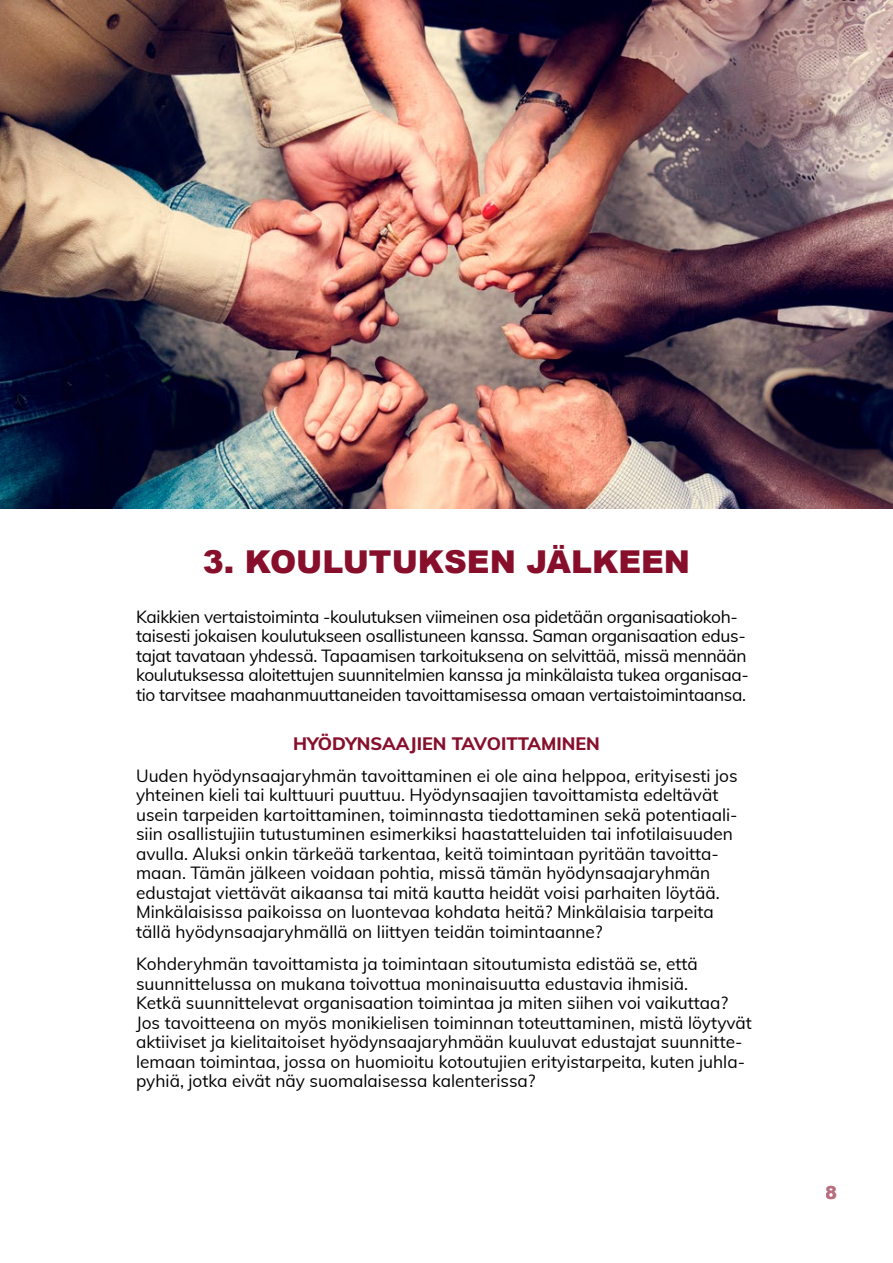
<style>
.page{position:relative;width:893px;height:1263px;background:#fff}
.page>*{position:absolute;margin:0;border:0;box-sizing:border-box;transform-origin:0 0}
.t1{font:900 31.5px "Arial";color:#870f2b}
.t2{font:800 18px "Muli";color:#870f2b}
.t3{font:900 18px "Arial";color:#870f2b}
.t4{font:17.25px/19.5px "Muli";color:#000}
.t5{font:17.25px/19.5px "Muli";letter-spacing:-.02em;color:#000}
</style>
<div class="page">
<img style="left:0;top:0;width:893px;height:508px">
<h1 class="t1" style="left:203px;top:539px;width:489px">3. KOULUTUKSEN JÄLKEEN</h1>
<p class="t5" style="left:136px;top:606px;width:614px">Kaikkien vertaistoiminta -koulutuksen viimeinen osa pidetään organisaatiokoh&shy;taisesti jokaisen koulutukseen osallistuneen kanssa. Saman organisaation edus&shy;tajat tavataan yhdessä. Tapaamisen tarkoituksena on selvittää, missä mennään koulutuksessa aloitettujen suunnitelmien kanssa ja minkälaista tukea organisaa&shy;tio tarvitsee maahanmuuttaneiden tavoittamisessa omaan vertaistoimintaansa.</p>
<p class="t2" style="left:293px;top:730px;width:308px">HYÖDYNSAAJIEN TAVOITTAMINEN</p>
<p class="t4" style="left:136px;top:765px;width:603px">Uuden hyödynsaajaryhmän tavoittaminen ei ole aina helppoa, erityisesti jos yhteinen kieli tai kulttuuri puuttuu. Hyödynsaajien tavoittamista edeltävät usein tarpeiden kartoittaminen, toiminnasta tiedottaminen sekä potentiaali&shy;siin osallistujiin tutustuminen esimerkiksi haastatteluiden tai infotilaisuuden avulla. Aluksi onkin tärkeää tarkentaa, keitä toimintaan pyritään tavoitta&shy;maan. Tämän jälkeen voidaan pohtia, missä tämän hyödynsaajaryhmän edustajat viettävät aikaansa tai mitä kautta heidät voisi parhaiten löytää.<br>Minkälaisissa paikoissa on luontevaa kohdata heitä? Minkälaisia tarpeita tällä hyödynsaajaryhmällä on liittyen teidän toimintaanne?</p>
<p class="t4" style="left:136px;top:953px;width:617px">Kohderyhmän tavoittamista ja toimintaan sitoutumista edistää se, että suunnittelussa on mukana toivottua moninaisuutta edustavia ihmisiä.<br>Ketkä suunnittelevat organisaation toimintaa ja miten siihen voi vaikuttaa?<br>Jos tavoitteena on myös monikielisen toiminnan toteuttaminen, mistä löytyvät aktiiviset ja kielitaitoiset hyödynsaajaryhmään kuuluvat edustajat suunnitte&shy;lemaan toimintaa, jossa on huomioitu kotoutujien erityistarpeita, kuten juhla&shy;pyhiä, jotka eivät näy suomalaisessa kalenterissa?</p>
<p class="t3" style="left:826px;top:1179px;width:14px">8</p>
</div>
